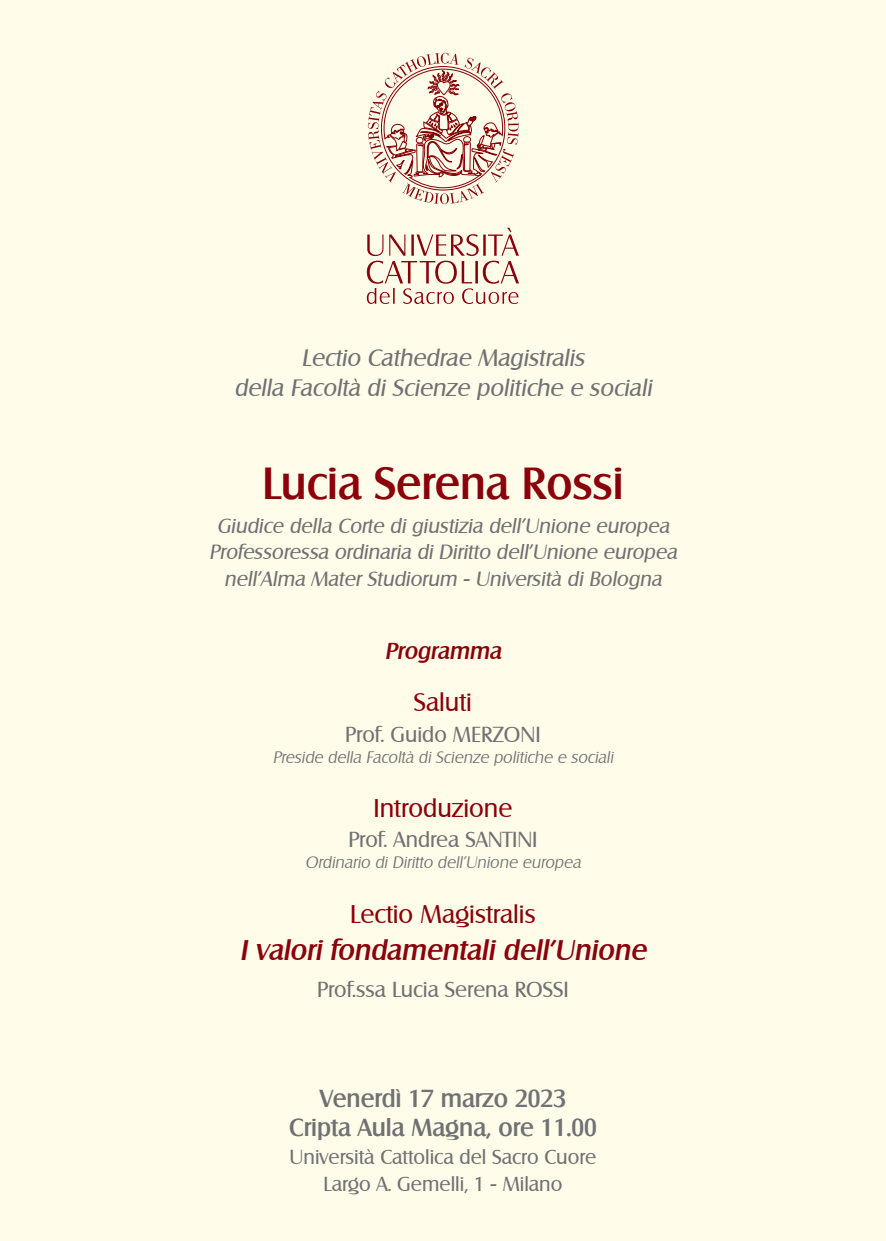
<style>
.page{position:relative;width:886px;height:1241px;background:#fff}
.page>*{position:absolute;margin:0;border:0;box-sizing:border-box;transform-origin:0 0}
.t1{font:500 43.69px "Salzburg";color:#8b010b}
.t2{font:italic 500 27.69px "Salzburg";color:#8b010b}
.t3{font:24.88px "Salzburg";color:#8b010b}
.t4{font:500 23.94px "Salzburg";color:#717074}
.t5{font:italic 23.12px "Salzburg";color:#717074}
.t6{font:italic 500 22.44px "Salzburg";color:#8b010b}
.t7{font:21.19px "Salzburg";color:#717074}
.t8{font:italic 20px "Salzburg";color:#717074}
.t9{font:19.75px "Salzburg";color:#717074}
.t10{font:italic 300 16.19px "Salzburg";color:#717074}
</style>
<div class="page">
<div style="left:0;top:0;width:886px;height:1240px;background:#fffde9"></div>
<svg style="left:367px;top:228px;width:152px;height:76px"></svg>
<svg style="left:368px;top:53px;width:151px;height:151px"></svg>
<p class="t5" style="left:301px;top:344px;width:284px">Lectio Cathedrae Magistralis</p>
<p class="t5" style="left:234px;top:374px;width:419px">della Facoltà di Scienze politiche e sociali</p>
<p class="t1" style="left:262px;top:457px;width:362px">Lucia Serena Rossi</p>
<p class="t8" style="left:217px;top:514px;width:454px">Giudice della Corte di giustizia dell’Unione europea</p>
<p class="t8" style="left:209px;top:540px;width:469px">Professoressa ordinaria di Diritto dell’Unione europea</p>
<p class="t8" style="left:224px;top:566px;width:439px">nell’Alma Mater Studiorum - Università di Bologna</p>
<p class="t6" style="left:385px;top:637px;width:118px">Programma</p>
<p class="t3" style="left:414px;top:687px;width:60px">Saluti</p>
<p class="t7" style="left:345px;top:721px;width:197px">Prof. Guido MERZONI</p>
<p class="t10" style="left:273px;top:747px;width:342px">Preside della Facoltà di Scienze politiche e sociali</p>
<p class="t3" style="left:373px;top:793px;width:140px">Introduzione</p>
<p class="t7" style="left:348px;top:827px;width:191px">Prof. Andrea SANTINI</p>
<p class="t10" style="left:305px;top:852px;width:277px">Ordinario di Diritto dell’Unione europea</p>
<p class="t3" style="left:350px;top:899px;width:187px">Lectio Magistralis</p>
<p class="t2" style="left:240px;top:932px;width:408px">I valori fondamentali dell’Unione</p>
<p class="t7" style="left:317px;top:976px;width:253px">Prof.ssa Lucia Serena ROSSI</p>
<p class="t4" style="left:320px;top:1083px;width:247px">Venerdì 17 marzo 2023</p>
<p class="t4" style="left:289px;top:1113px;width:309px">Cripta Aula Magna, ore 11.00</p>
<p class="t9" style="left:290px;top:1145px;width:308px">Università Cattolica del Sacro Cuore</p>
<p class="t9" style="left:324px;top:1172px;width:240px">Largo A. Gemelli, 1 - Milano</p>
</div>
